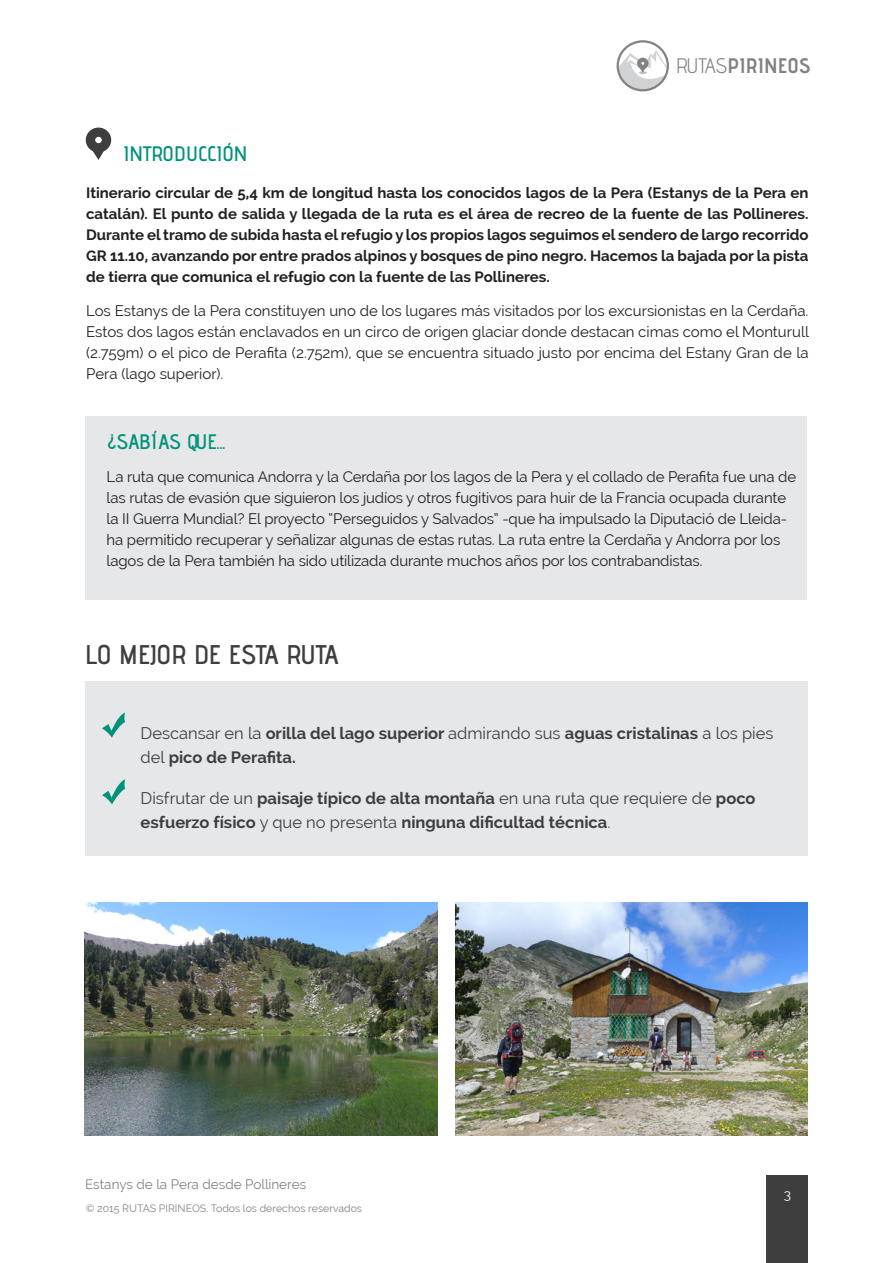
<style>
.page{position:relative;width:893px;height:1263px;background:#fff}
.page>*{position:absolute;margin:0;border:0;box-sizing:border-box;transform-origin:0 0}
.Tituls{font:600 27px "Advent Pro";color:#3e3e3f}
.Text_interior_RUTES{font:600 21px "Advent Pro";color:#00927a}
.t1{font:700 21px "Advent Pro";color:#808285}
.Text_interior_RUTES-2{font:700 16.5px/24px "Raleway";color:#3e3e3f}
.Text_interior_RUTES-3{font:15px/21px "Raleway";letter-spacing:-.01em;color:#231f20;text-align:justify}
.Text_interior_RUTES-4{font:700 15px/21px "Raleway";color:#231f20;text-align:justify}
.t2{font:13.5px "Raleway";color:#808285}
.t3{font:13.5px "Raleway";color:#fff}
.t4{font:10.5px "Raleway";color:#808285}
.s1{font-weight:400}
</style>
<div class="page">
<svg style="left:617px;top:40px;width:52px;height:52px"></svg>
<div style="left:767px;top:1175px;width:41px;height:88px;background:#3e3e3f"></div>
<svg style="left:86px;top:128px;width:25px;height:32px"></svg>
<div style="left:85px;top:681px;width:723px;height:175px;background:#e6e7e9"></div>
<svg style="left:102px;top:712px;width:23px;height:26px"></svg>
<svg style="left:102px;top:779px;width:23px;height:25px"></svg>
<img style="left:85px;top:903px;width:353px;height:232px">
<img style="left:455px;top:903px;width:353px;height:232px">
<div style="left:85px;top:416px;width:722px;height:184px;background:#e6e7e9"></div>
<h2 class="t1" style="left:676px;top:53px;width:136px"><span class="s1">RUTAS</span>PIRINEOS</h2>
<p class="Text_interior_RUTES" style="left:123px;top:140px;width:126px">INTRODUCCIÓN</p>
<p class="Text_interior_RUTES-4" style="left:86px;top:183px;width:724px">Itinerario circular de 5,4 km de longitud hasta los conocidos lagos de la Pera (Estanys de la Pera en catalán). El punto de salida y llegada de la ruta es el área de recreo de la fuente de las Pollineres.<br>Durante el tramo de subida hasta el refugio y los propios lagos seguimos el sendero de largo recorrido GR 11.10, avanzando por entre prados alpinos y bosques de pino negro. Hacemos la bajada por la pista de tierra que comunica el refugio con la fuente de las Pollineres.</p>
<p class="Text_interior_RUTES-3" style="left:86px;top:300px;width:724px">Los Estanys de la Pera constituyen uno de los lugares más visitados por los excursionistas en la Cerdaña.<br>Estos dos lagos están enclavados en un circo de origen glaciar donde destacan cimas como el Monturull (2.759m) o el pico de Perafita (2.752m), que se encuentra situado justo por encima del Estany Gran de la Pera (lago superior).</p>
<p class="Text_interior_RUTES" style="left:107px;top:428px;width:121px">¿SABÍAS QUE...</p>
<p class="Text_interior_RUTES-3" style="left:107px;top:467px;width:691px;text-align:left">La ruta que comunica Andorra y la Cerdaña por los lagos de la Pera y el collado de Perafita fue una de las rutas de evasión que siguieron los judíos y otros fugitivos para huir de la Francia ocupada durante la II Guerra Mundial? El proyecto “Perseguidos y Salvados” -que ha impulsado la Diputació de Lleida&shy;ha permitido recuperar y señalizar algunas de estas rutas. La ruta entre la Cerdaña y Andorra por los lagos de la Pera también ha sido utilizada durante muchos años por los contrabandistas.</p>
<p class="Tituls" style="left:85px;top:638px;width:255px">LO MEJOR DE ESTA RUTA</p>
<p class="Text_interior_RUTES-2" style="left:141px;top:721px;width:634px"><span class="s1">Descansar en la</span> orilla del lago superior <span class="s1">admirando sus</span> aguas cristalinas <span class="s1">a los pies del</span> pico de Perafita.</p>
<p class="Text_interior_RUTES-2" style="left:141px;top:786px;width:616px"><span class="s1">Disfrutar de un</span> paisaje típico de alta montaña <span class="s1">en una ruta que requiere de</span> poco esfuerzo físico <span class="s1">y que no presenta</span> ninguna dificultad técnica<span class="s1">.</span></p>
<p class="t2" style="left:85px;top:1176px;width:223px">Estanys de la Pera desde Pollineres</p>
<p class="t4" style="left:86px;top:1202px;width:278px">© 2015 RUTAS PIRINEOS. Todos los derechos reservados</p>
<p class="t3" style="left:784px;top:1186px;width:9px">3</p>
</div>
